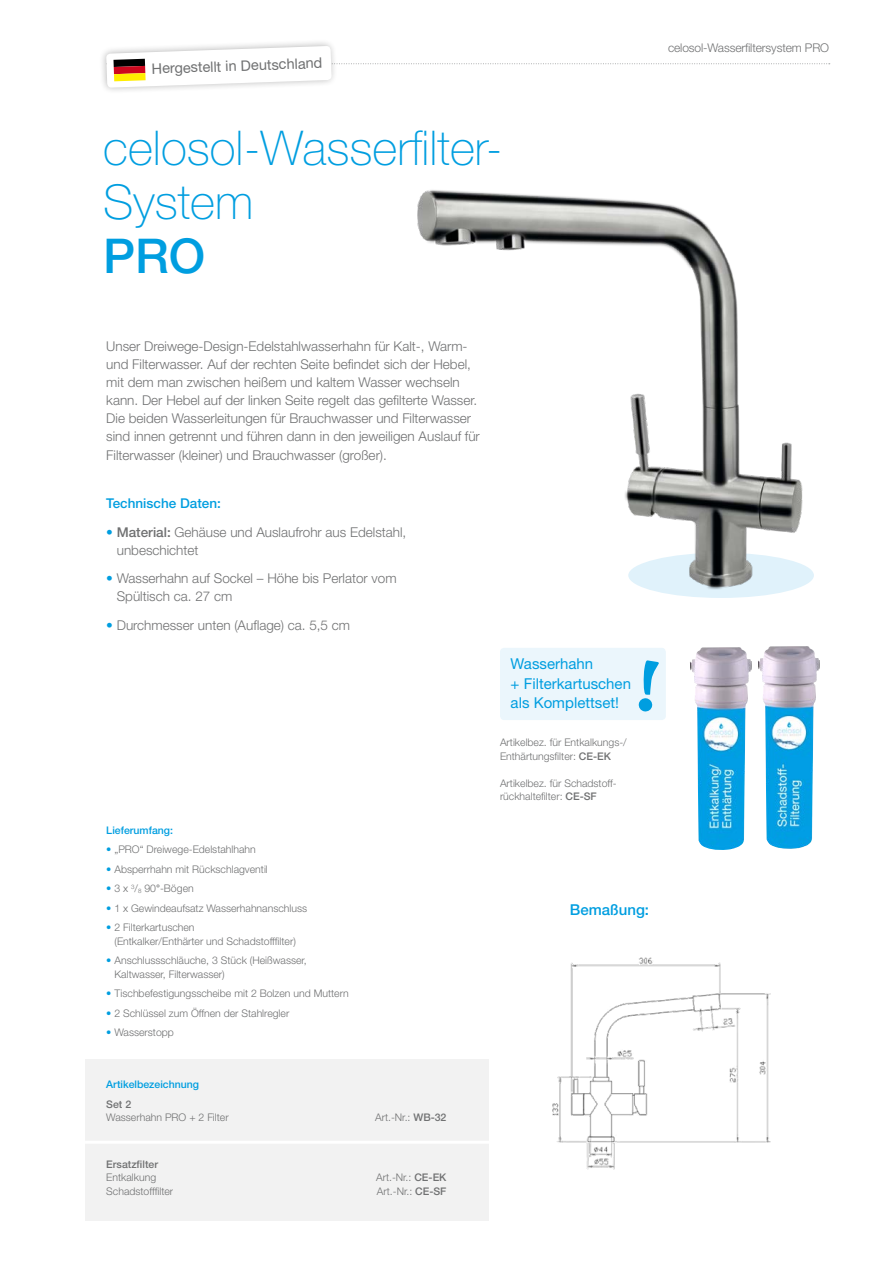
<style>
.page{position:relative;width:893px;height:1263px;background:#fff}
.page>*{position:absolute;margin:0;border:0;box-sizing:border-box;transform-origin:0 0}
.t1{font:100 48px/54px "Helvetica Neue LT";color:#009ee0}
.t2{font:500 48px "Helvetica Neue LT";color:#009ee0}
.t3{font:15px/19.5px "Helvetica Neue LT";color:#009ee0}
.t4{font:500 15px "Helvetica Neue LT";color:#009ee0}
.t5{font:14.55px "Helvetica Neue LT";color:#707172}
.t6{font:300 13.5px/18px "Helvetica Neue LT";color:#707172}
.t7{font:500 13.5px "Helvetica Neue LT";color:#009ee0}
.t8{font:300 12px "Helvetica Neue LT";letter-spacing:-.01em;color:#707172}
.t9{font:300 10.5px/13.5px "Helvetica Neue LT";color:#707172}
.t10{font:500 10.5px "Helvetica Neue LT";color:#009ee0}
.t11{font:500 10.5px "Helvetica Neue LT";color:#707172}
.s1{color:#009ee0}
.s2{font-weight:500}
.s3{font-size:6.15px}
.s4{font-family:"Museo Sans 300";font-weight:400}
</style>
<div class="page">
<svg style="left:102px;top:44px;width:148px;height:47px"></svg>
<img style="left:552px;top:957px;width:219px;height:213px">
<img style="left:690px;top:647px;width:62px;height:203px">
<img style="left:758px;top:646px;width:62px;height:203px">
<div style="left:500px;top:648px;width:166px;height:72px;background:#ebf6fc;border-radius:4px"></div>
<div style="left:85px;top:1059px;width:404px;height:161px;background:#f2f2f2"></div>
<hr style="left:85px;top:1141px;width:404px;height:3px;background:#fff">
<img style="left:250px;top:42px;width:581px;height:556px">
<p class="t5" style="left:151px;top:60px;width:172px;rotate:-2deg">Hergestellt in Deutschland</p>
<h1 class="t1" style="left:103px;top:121px;width:401px">celosol-Wasserfilter-<br>System</h1>
<h1 class="t2" style="left:103px;top:228px;width:104px">PRO</h1>
<p class="t8" style="left:668px;top:40px;width:163px">celosol-Wasserfiltersystem PRO</p>
<p class="t6" style="left:106px;top:337px;width:375px">Unser Dreiwege-Design-Edelstahlwasserhahn für Kalt-, Warm&shy;und Filterwasser. Auf der rechten Seite befindet sich der Hebel, mit dem man zwischen heißem und kaltem Wasser wechseln kann. Der Hebel auf der linken Seite regelt das gefilterte Wasser.<br>Die beiden Wasserleitungen für Brauchwasser und Filterwasser sind innen getrennt und führen dann in den jeweiligen Auslauf für</p>
<p class="t6" style="left:106px;top:446px;width:282px">Filterwasser (kleiner) und Brauchwasser (großer).</p>
<p class="t7" style="left:106px;top:495px;width:116px">Technische Daten:</p>
<p class="t6" style="left:117px;top:523px;width:291px;text-indent:-11px"><span class="s1">•</span> <span class="s2">Material:</span> Gehäuse und Auslaufrohr aus Edelstahl, unbeschichtet</p>
<p class="t6" style="left:117px;top:569px;width:281px;text-indent:-11px"><span class="s1">•</span> Wasserhahn auf Sockel – Höhe bis Perlator vom<br>Spültisch ca. 27 cm</p>
<p class="t6" style="left:106px;top:616px;width:245px"><span class="s1">•</span> Durchmesser unten (Auflage) ca. 5,5 cm</p>
<p class="t10" style="left:106px;top:824px;width:68px">Lieferumfang:</p>
<p class="t9" style="left:106px;top:843px;width:151px"><span class="s1">•</span> „PRO“ Dreiwege-Edelstahlhahn</p>
<p class="t9" style="left:106px;top:862px;width:163px"><span class="s1">•</span> Absperrhahn mit Rückschlagventil</p>
<p class="t9" style="left:106px;top:882px;width:89px"><span class="s1">•</span> 3 x <sup>3</sup>/<span class="s3">8</span> 90<span class="s4">°</span>-Bögen</p>
<p class="t9" style="left:106px;top:901px;width:202px"><span class="s1">•</span> 1 x Gewindeaufsatz Wasserhahnanschluss</p>
<p class="t9" style="left:114px;top:921px;width:183px;text-indent:-8px"><span class="s1">•</span> 2 Filterkartuschen<br>(Entkalker/Enthärter und Schadstofffilter)</p>
<p class="t9" style="left:114px;top:954px;width:194px;text-indent:-8px"><span class="s1">•</span> Anschlussschläuche, 3 Stück (Heißwasser,<br>Kaltwasser, Filterwasser)</p>
<p class="t9" style="left:106px;top:987px;width:244px"><span class="s1">•</span> Tischbefestigungsscheibe mit 2 Bolzen und Muttern</p>
<p class="t9" style="left:106px;top:1006px;width:185px"><span class="s1">•</span> 2 Schlüssel zum Öffnen der Stahlregler</p>
<p class="t9" style="left:106px;top:1026px;width:69px"><span class="s1">•</span> Wasserstopp</p>
<p class="t10" style="left:106px;top:1078px;width:94px">Artikelbezeichnung</p>
<p class="t11" style="left:106px;top:1098px;width:26px">Set 2</p>
<p class="t9" style="left:106px;top:1110px;width:124px">Wasserhahn PRO + 2 Filter</p>
<p class="t9" style="left:375px;top:1110px;width:73px">Art.-Nr.: <span class="s2">WB-32</span></p>
<p class="t11" style="left:106px;top:1158px;width:53px">Ersatzfilter</p>
<p class="t9" style="left:106px;top:1170px;width:51px">Entkalkung</p>
<p class="t9" style="left:376px;top:1170px;width:72px">Art.-Nr.: <span class="s2">CE-EK</span></p>
<p class="t9" style="left:106px;top:1184px;width:68px">Schadstofffilter</p>
<p class="t9" style="left:377px;top:1184px;width:71px">Art.-Nr.: <span class="s2">CE-SF</span></p>
<p class="t3" style="left:511px;top:654px;width:122px">Wasserhahn<br>+ Filterkartuschen als Komplettset!</p>
<p class="t9" style="left:500px;top:735px;width:128px">Artikelbez. für Entkalkungs-/<br>Enthärtungsfilter: <span class="s2">CE-EK</span></p>
<p class="t9" style="left:500px;top:776px;width:118px">Artikelbez. für Schadstoff&shy;rückhaltefilter: <span class="s2">CE-SF</span></p>
<p class="t4" style="left:570px;top:901px;width:81px">Bemaßung:</p>
</div>
